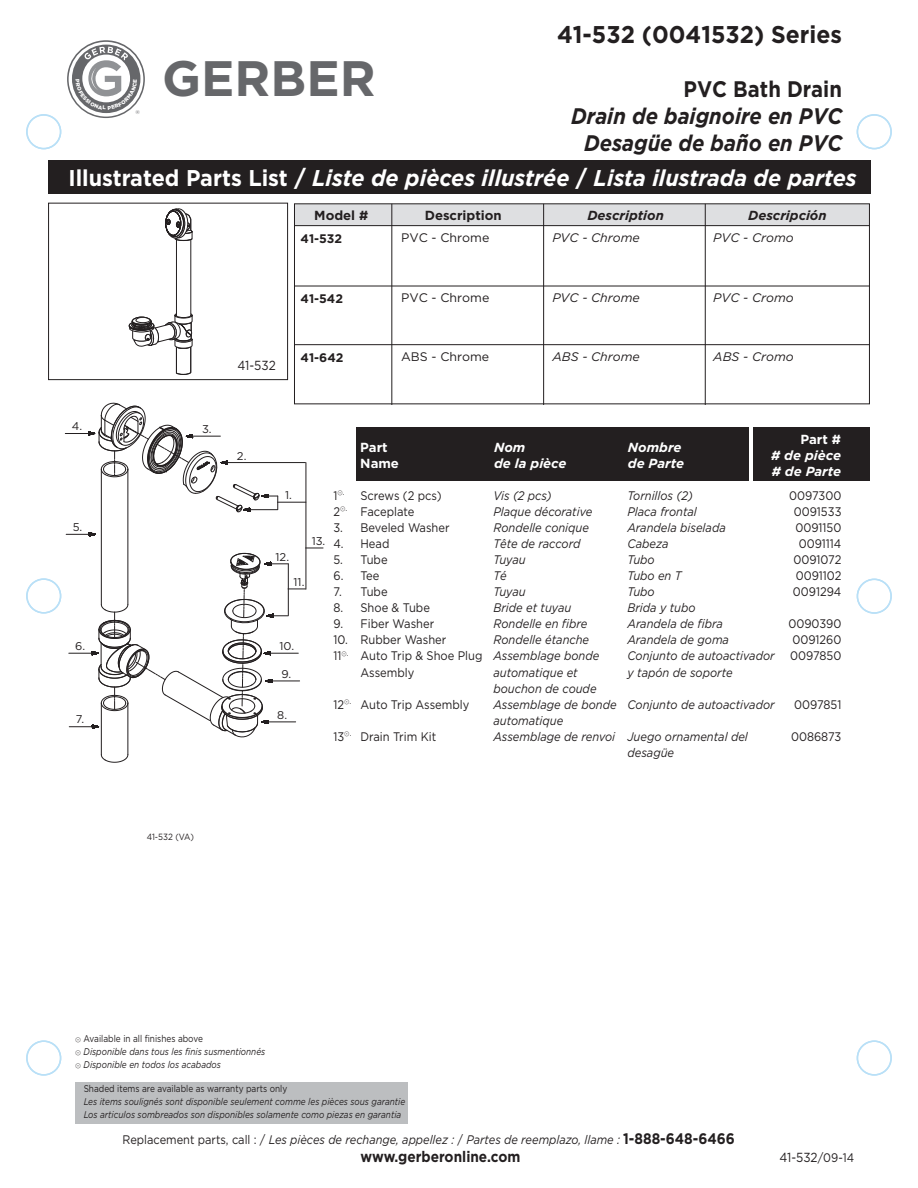
<style>
.page{position:relative;width:918px;height:1188px;background:#fff}
.page>*{position:absolute;margin:0;border:0;box-sizing:border-box;transform-origin:0 0}
.t1{font:700 49.8px "Gotham";color:#66676a}
.t2{font:700 24.3px "Gotham";color:#231f20;scale:.95 1}
.t3{font:italic 700 22.8px "Gotham";color:#fff;scale:.95 1}
.t4{font:italic 700 22.5px/27px "Gotham";color:#231f20;text-align:center;scale:.9 1}
.t5{font:700 22.5px "Gotham";color:#231f20;scale:.9 1}
.t6{font:700 15.3px "Gotham";color:#231f20;scale:.89 1}
.t7{font:italic 700 13.2px/16px "Gotham";color:#fff}
.t8{font:italic 700 13.2px "Gotham";color:#231f20}
.t9{font:13.2px "Gotham";color:#231f20;scale:.9 1}
.t10{font:700 13.2px "Gotham";color:#231f20}
.t11{font:700 13.2px "Gotham";color:#fff}
.t12{font:italic 12.45px/16px "Gotham";color:#231f20;scale:.9 1}
.t13{font:12.45px/16px "Gotham";color:#231f20;text-align:right;scale:.9 1}
.t14{font:italic 12.45px "Gotham";color:#231f20;scale:.89 1}
.t15{font:italic 12.45px "Gotham";color:#231f20}
.t16{font:12.45px "Gotham";color:#231f20}
.t17{font:700 12.45px "Gotham";color:#231f20}
.t18{font:11.25px "Gotham";color:#231f20}
.t19{font:italic 9.75px/12.8px "Gotham";color:#231f20;scale:.85 1}
.t20{font:9.75px "Gotham";color:#231f20;scale:.85 1}
.t21{font:9px "Gotham";letter-spacing:-.01em;color:#231f20;scale:.9 1}
.t22{font:6px "Li Hei Pro";color:#231f20;scale:.9 1}
.t23{font:5.4px "Gotham";color:#66676a}
.s1{font-style:normal}
.s2{font-family:"Gotham";font-size:12.45px}
.s3{font-style:italic}
.s4{font-family:"Li Hei Pro";font-style:normal;font-size:6px}
.s5{font-weight:700;font-style:normal;font-size:15.3px}
.s6{font-size:12.45px}
</style>
<div class="page">
<div style="left:75px;top:1082px;width:333px;height:42px;background:#bcbec0"></div>
<div style="left:48px;top:161px;width:822px;height:33px;background:#231f20"></div>
<div style="left:48px;top:203px;width:240px;height:177px;border:1px solid #231f20"></div>
<div style="left:294px;top:204px;width:576px;height:22px;background:#dedfe1"></div>
<hr style="left:294px;top:225px;width:576px;height:1px;background:#231f20">
<hr style="left:391px;top:204px;width:1px;height:201px;background:#231f20">
<hr style="left:543px;top:204px;width:1px;height:201px;background:#231f20">
<hr style="left:705px;top:204px;width:1px;height:201px;background:#231f20">
<div style="left:356px;top:427px;width:513px;height:54px;background:#231f20"></div>
<hr style="left:749px;top:427px;width:3px;height:55px;background:#fff">
<hr style="left:306px;top:463px;width:1px;height:126px;background:#231f20">
<svg style="left:66px;top:532px;width:30px;height:4px"></svg>
<hr style="left:101px;top:703px;width:1px;height:52px;background:#231f20">
<hr style="left:101px;top:469px;width:1px;height:135px;background:#231f20">
<hr style="left:128px;top:703px;width:1px;height:52px;background:#231f20">
<hr style="left:128px;top:469px;width:1px;height:135px;background:#231f20">
<svg style="left:101px;top:754px;width:27px;height:9px"></svg>
<svg style="left:69px;top:548px;width:254px;height:191px"></svg>
<svg style="left:65px;top:401px;width:241px;height:116px"></svg>
<svg style="left:129px;top:208px;width:64px;height:167px"></svg>
<div style="left:132px;top:317px;width:19px;height:8px;border:1px solid #231f20;border-radius:50%"></div>
<hr style="left:294px;top:344px;width:576px;height:1px;background:#231f20">
<hr style="left:294px;top:286px;width:576px;height:1px;background:#231f20">
<div style="left:26px;top:114px;width:35px;height:35px;border:2px solid #b9e0f7;border-radius:50%"></div>
<div style="left:26px;top:1040px;width:35px;height:36px;border:2px solid #b9e0f7;border-radius:50%"></div>
<div style="left:26px;top:578px;width:35px;height:36px;border:2px solid #b9e0f7;border-radius:50%"></div>
<div style="left:857px;top:114px;width:35px;height:35px;border:2px solid #b9e0f7;border-radius:50%"></div>
<div style="left:857px;top:1040px;width:35px;height:36px;border:2px solid #b9e0f7;border-radius:50%"></div>
<div style="left:857px;top:579px;width:35px;height:35px;border:2px solid #b9e0f7;border-radius:50%"></div>
<svg style="left:67px;top:40px;width:78px;height:78px"></svg>
<p class="t23" style="left:136px;top:109px;width:6px">®</p>
<h1 class="t1" style="left:162px;top:50px;width:215px">GERBER</h1>
<h2 class="t2" style="left:557px;top:20px;width:301px">41-532 (0041532) Series</h2>
<h3 class="t5" style="left:684px;top:76px;width:178px">PVC Bath Drain</h3>
<h3 class="t4" style="left:571px;top:103px;width:302px">Drain de baignoire en PVC<br>Desagüe de baño en PVC</h3>
<h3 class="t3" style="left:68px;top:165px;width:831px"><span class="s1">Illustrated Parts List /</span> Liste de pièces illustrée <span class="s1">/</span> Lista ilustrada de partes</h3>
<p class="t10" style="left:314px;top:207px;width:56px">Model #</p>
<p class="t10" style="left:425px;top:207px;width:79px">Description</p>
<p class="t8" style="left:587px;top:207px;width:78px">Description</p>
<p class="t8" style="left:748px;top:207px;width:80px">Descripción</p>
<p class="t17" style="left:301px;top:232px;width:43px">41-532</p>
<p class="t16" style="left:401px;top:231px;width:90px">PVC - Chrome</p>
<p class="t15" style="left:552px;top:231px;width:89px">PVC - Chrome</p>
<p class="t15" style="left:713px;top:231px;width:82px">PVC - Cromo</p>
<p class="t18" style="left:72px;top:420px;width:12px">4.</p>
<p class="t18" style="left:202px;top:423px;width:11px">3.</p>
<p class="t18" style="left:73px;top:521px;width:11px">5.</p>
<p class="t18" style="left:75px;top:640px;width:12px">6.</p>
<p class="t18" style="left:76px;top:713px;width:10px">7.</p>
<p class="t9" style="left:237px;top:358px;width:44px">41-532</p>
<p class="t17" style="left:301px;top:291px;width:44px">41-542</p>
<p class="t16" style="left:401px;top:291px;width:90px">PVC - Chrome</p>
<p class="t15" style="left:552px;top:291px;width:89px">PVC - Chrome</p>
<p class="t15" style="left:713px;top:291px;width:82px">PVC - Cromo</p>
<p class="t17" style="left:301px;top:350px;width:44px">41-642</p>
<p class="t16" style="left:401px;top:350px;width:90px">ABS - Chrome</p>
<p class="t15" style="left:552px;top:350px;width:89px">ABS - Chrome</p>
<p class="t15" style="left:713px;top:350px;width:82px">ABS - Cromo</p>
<p class="t18" style="left:237px;top:450px;width:11px">2.</p>
<p class="t18" style="left:285px;top:489px;width:8px">1.</p>
<p class="t18" style="left:276px;top:551px;width:15px">12.</p>
<p class="t18" style="left:294px;top:576px;width:12px">11.</p>
<p class="t18" style="left:312px;top:535px;width:15px">13.</p>
<p class="t18" style="left:280px;top:640px;width:16px">10.</p>
<p class="t18" style="left:281px;top:668px;width:11px">9.</p>
<p class="t18" style="left:277px;top:709px;width:11px">8.</p>
<p class="t11" style="left:801px;top:432px;width:42px">Part #</p>
<p class="t7" style="left:771px;top:447px;width:71px"># de pièce # de Parte</p>
<p class="t13" style="left:789px;top:487px;width:60px">0097300<br>0091533<br>0091150<br>0091114<br>0091072<br>0091102<br>0091294</p>
<p class="t13" style="left:788px;top:616px;width:61px;text-align:justify">0090390<br>0091260<br>0097850</p>
<p class="t13" style="left:794px;top:696px;width:54px">0097851</p>
<p class="t13" style="left:791px;top:728px;width:58px">0086873</p>
<p class="t11" style="left:360px;top:440px;width:29px">Part</p>
<p class="t7" style="left:494px;top:439px;width:33px">Nom</p>
<p class="t7" style="left:628px;top:439px;width:55px">Nombre</p>
<p class="t11" style="left:360px;top:456px;width:40px">Name</p>
<p class="t7" style="left:494px;top:455px;width:74px">de la pièce</p>
<p class="t7" style="left:628px;top:455px;width:58px">de Parte</p>
<p class="t22" style="left:333px;top:490px;width:14px"><span class="s2">1</span>⊙.</p>
<p class="t13" style="left:360px;top:487px;width:92px">Screws (2 pcs)</p>
<p class="t12" style="left:493px;top:487px;width:66px">Vis (2 pcs)</p>
<p class="t12" style="left:627px;top:487px;width:74px">Tornillos (2)</p>
<p class="t13" style="left:333px;top:503px;width:92px">2<sup>⊙.</sup> Faceplate</p>
<p class="t12" style="left:493px;top:503px;width:111px">Plaque décorative</p>
<p class="t12" style="left:627px;top:503px;width:79px">Placa frontal</p>
<p class="t13" style="left:333px;top:519px;width:131px">3. Beveled Washer</p>
<p class="t12" style="left:493px;top:520px;width:108px">Rondelle conique</p>
<p class="t12" style="left:627px;top:520px;width:111px">Arandela biselada</p>
<p class="t13" style="left:333px;top:535px;width:64px">4. Head</p>
<p class="t12" style="left:493px;top:536px;width:98px">Tête de raccord</p>
<p class="t12" style="left:628px;top:536px;width:47px">Cabeza</p>
<p class="t13" style="left:333px;top:551px;width:62px">5. Tube</p>
<p class="t12" style="left:493px;top:552px;width:37px">Tuyau</p>
<p class="t12" style="left:627px;top:552px;width:32px">Tubo</p>
<p class="t13" style="left:333px;top:567px;width:53px">6. Tee</p>
<p class="t12" style="left:493px;top:568px;width:16px">Té</p>
<p class="t12" style="left:627px;top:568px;width:62px">Tubo en T</p>
<p class="t13" style="left:333px;top:584px;width:62px">7. Tube</p>
<p class="t12" style="left:493px;top:584px;width:37px">Tuyau</p>
<p class="t12" style="left:627px;top:584px;width:32px">Tubo</p>
<p class="t13" style="left:333px;top:600px;width:109px">8. Shoe &amp; Tube</p>
<p class="t12" style="left:493px;top:600px;width:88px">Bride et tuyau</p>
<p class="t12" style="left:627px;top:600px;width:77px">Brida y tubo</p>
<p class="t13" style="left:333px;top:616px;width:114px">9. Fiber Washer</p>
<p class="t12" style="left:493px;top:616px;width:106px">Rondelle en fibre</p>
<p class="t12" style="left:628px;top:616px;width:107px">Arandela de fibra</p>
<p class="t13" style="left:333px;top:632px;width:127px">10. Rubber Washer</p>
<p class="t12" style="left:493px;top:632px;width:108px">Rondelle étanche</p>
<p class="t12" style="left:627px;top:632px;width:114px">Arandela de goma</p>
<p class="t13" style="left:333px;top:648px;width:297px">11<sup>⊙.</sup> Auto Trip &amp; Shoe Plug <span class="s3">Assemblage bonde</span></p>
<p class="t12" style="left:627px;top:648px;width:165px">Conjunto de autoactivador</p>
<p class="t13" style="left:360px;top:664px;width:62px">Assembly</p>
<p class="t12" style="left:493px;top:664px;width:95px">automatique et</p>
<p class="t12" style="left:627px;top:664px;width:118px">y tapón de soporte</p>
<p class="t12" style="left:493px;top:680px;width:116px">bouchon de coude</p>
<p class="t13" style="left:333px;top:696px;width:153px">12<sup>⊙.</sup> Auto Trip Assembly</p>
<p class="t12" style="left:493px;top:696px;width:314px">Assemblage de bonde Conjunto de autoactivador automatique</p>
<p class="t13" style="left:333px;top:728px;width:116px">13<sup>⊙.</sup> Drain Trim Kit</p>
<p class="t12" style="left:627px;top:728px;width:135px;text-indent:-134px">Assemblage de renvoi Juego ornamental del desagüe</p>
<p class="t21" style="left:147px;top:832px;width:54px">41-532 (VA)</p>
<p class="t19" style="left:75px;top:1032px;width:225px"><span class="s4">⊙</span> <span class="s1">Available in all finishes above<br></span><span class="s4">⊙</span> Disponible dans tous les finis susmentionnés <span class="s4">⊙</span> Disponible en todos los acabados</p>
<p class="t20" style="left:84px;top:1084px;width:241px">Shaded items are available as warranty parts only</p>
<p class="t19" style="left:84px;top:1095px;width:380px">Les items soulignés sont disponible seulement comme les pièces sous garantie<br>Los articulos sombreados son disponibles solamente como piezas en garantia</p>
<p class="t14" style="left:122px;top:1132px;width:690px"><span class="s1">Replacement parts, call : /</span> Les pièces de rechange, appellez : <span class="s1">/</span> Partes de reemplazo, llame : <span class="s5">1-888-648-6466</span></p>
<p class="t6" style="left:360px;top:1147px;width:181px">www.gerberonline.com</p>
<p class="t9" style="left:779px;top:1150px;width:85px">41-532<span class="s6">/09-14</span></p>
</div>
